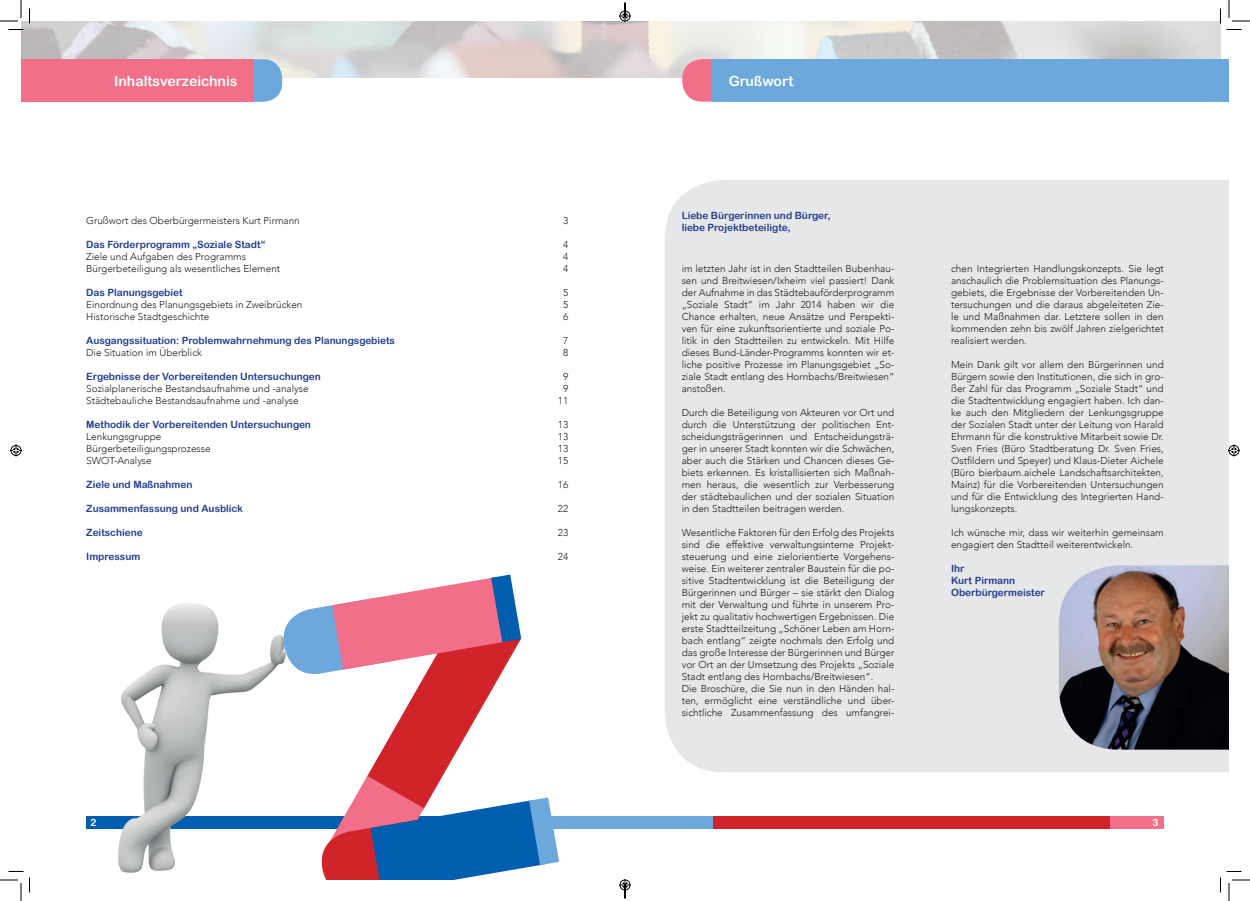
<style>
.page{position:relative;width:1250px;height:901px;background:#fff}
.page>*{position:absolute;margin:0;border:0;box-sizing:border-box;transform-origin:0 0}
.t1{font:14px "Arial Rounded MT Bold";color:#fff}
.t2{font:300 10px/12px "Avenir";color:#231f20;text-align:justify}
.t3{font:10px/12px "Arial Rounded MT Bold";color:#253f8e}
.t4{font:10px "Arial Rounded MT Bold";color:#fff}
</style>
<div class="page">
<div style="left:665px;top:180px;width:564px;height:592px;background:#e6e7e9"></div>
<div style="left:444px;top:816px;width:399px;height:13px;background:#6ca8db"></div>
<div style="left:713px;top:816px;width:399px;height:13px;background:#d1232a"></div>
<div style="left:1110px;top:816px;width:53px;height:13px;background:#f16f88"></div>
<img style="left:1058px;top:565px;width:171px;height:185px">
<img style="left:21px;top:21px;width:1199px;height:57px">
<svg style="left:254px;top:59px;width:28px;height:43px"></svg>
<div style="left:21px;top:59px;width:233px;height:43px;background:#f16f88"></div>
<svg style="left:682px;top:59px;width:30px;height:43px"></svg>
<div style="left:712px;top:59px;width:517px;height:43px;background:#6ca8db"></div>
<svg style="left:287px;top:575px;width:272px;height:305px"></svg>
<img style="left:86px;top:603px;width:201px;height:270px">
<svg style="left:0;top:0;width:30px;height:30px"></svg>
<svg style="left:0;top:871px;width:30px;height:30px"></svg>
<svg style="left:1219px;top:0;width:31px;height:30px"></svg>
<svg style="left:1220px;top:871px;width:30px;height:30px"></svg>
<svg style="left:10px;top:444px;width:12px;height:12px"></svg>
<svg style="left:1228px;top:444px;width:12px;height:12px"></svg>
<svg style="left:619px;top:3px;width:12px;height:19px"></svg>
<svg style="left:619px;top:879px;width:12px;height:19px"></svg>
<h1 class="t1" style="left:114px;top:72px;width:125px">Inhaltsverzeichnis</h1>
<h1 class="t1" style="left:728px;top:73px;width:66px">Grußwort</h1>
<p class="t2" style="left:86px;top:215px;width:215px">Grußwort des Oberbürgermeisters Kurt Pirmann</p>
<p class="t2" style="left:563px;top:215px;width:7px">3</p>
<p class="t3" style="left:86px;top:238px;width:181px">Das Förderprogramm „Soziale Stadt“</p>
<p class="t2" style="left:563px;top:239px;width:7px">4</p>
<p class="t2" style="left:86px;top:251px;width:161px">Ziele und Aufgaben des Programms</p>
<p class="t2" style="left:563px;top:251px;width:7px">4</p>
<p class="t2" style="left:86px;top:263px;width:195px">Bürgerbeteiligung als wesentliches Element</p>
<p class="t2" style="left:563px;top:263px;width:7px">4</p>
<p class="t3" style="left:86px;top:286px;width:98px">Das Planungsgebiet</p>
<p class="t2" style="left:563px;top:287px;width:7px">5</p>
<p class="t2" style="left:86px;top:299px;width:218px">Einordnung des Planungsgebiets in Zweibrücken</p>
<p class="t2" style="left:563px;top:299px;width:7px">5</p>
<p class="t2" style="left:86px;top:311px;width:125px">Historische Stadtgeschichte</p>
<p class="t2" style="left:563px;top:311px;width:7px">6</p>
<p class="t3" style="left:86px;top:334px;width:310px">Ausgangssituation: Problemwahrnehmung des Planungsgebiets</p>
<p class="t2" style="left:563px;top:335px;width:7px">7</p>
<p class="t2" style="left:86px;top:347px;width:117px">Die Situation im Überblick</p>
<p class="t2" style="left:563px;top:347px;width:7px">8</p>
<p class="t3" style="left:86px;top:370px;width:236px">Ergebnisse der Vorbereitenden Untersuchungen</p>
<p class="t2" style="left:563px;top:371px;width:7px">9</p>
<p class="t2" style="left:86px;top:383px;width:224px">Sozialplanerische Bestandsaufnahme und -analyse</p>
<p class="t2" style="left:563px;top:383px;width:7px">9</p>
<p class="t2" style="left:86px;top:395px;width:214px">Städtebauliche Bestandsaufnahme und -analyse</p>
<p class="t2" style="left:558px;top:395px;width:12px">11</p>
<p class="t3" style="left:86px;top:418px;width:226px">Methodik der Vorbereitenden Untersuchungen</p>
<p class="t2" style="left:558px;top:419px;width:12px">13</p>
<p class="t2" style="left:86px;top:431px;width:77px">Lenkungsgruppe</p>
<p class="t2" style="left:558px;top:431px;width:12px">13</p>
<p class="t2" style="left:86px;top:443px;width:126px">Bürgerbeteiligungsprozesse</p>
<p class="t2" style="left:558px;top:443px;width:12px">13</p>
<p class="t2" style="left:86px;top:455px;width:67px">SWOT-Analyse</p>
<p class="t2" style="left:558px;top:455px;width:12px">15</p>
<p class="t3" style="left:86px;top:478px;width:108px">Ziele und Maßnahmen</p>
<p class="t2" style="left:558px;top:479px;width:12px">16</p>
<p class="t3" style="left:86px;top:502px;width:158px">Zusammenfassung und Ausblick</p>
<p class="t2" style="left:558px;top:503px;width:12px">22</p>
<p class="t3" style="left:86px;top:526px;width:58px">Zeitschiene</p>
<p class="t2" style="left:558px;top:527px;width:12px">23</p>
<p class="t3" style="left:86px;top:550px;width:56px">Impressum</p>
<p class="t2" style="left:558px;top:551px;width:12px">24</p>
<p class="t3" style="left:681px;top:209px;width:150px">Liebe Bürgerinnen und Bürger, liebe Projektbeteiligte,</p>
<p class="t2" style="left:681px;top:263px;width:214px">im letzten Jahr ist in den Stadtteilen Bubenhau&shy;sen und Breitwiesen/Ixheim viel passiert! Dank der Aufnahme in das Städtebauförderprogramm „Soziale Stadt” im Jahr 2014 haben wir die Chance erhalten, neue Ansätze und Perspekti&shy;ven für eine zukunftsorientierte und soziale Po&shy;litik in den Stadtteilen zu entwickeln. Mit Hilfe dieses Bund-Länder-Programms konnten wir et&shy;liche positive Prozesse im Planungsgebiet „So&shy;ziale Stadt entlang des Hornbachs/Breitwiesen“ anstoßen.</p>
<p class="t2" style="left:681px;top:407px;width:214px">Durch die Beteiligung von Akteuren vor Ort und durch die Unterstützung der politischen Ent&shy;scheidungsträgerinnen und Entscheidungsträ&shy;ger in unserer Stadt konnten wir die Schwächen, aber auch die Stärken und Chancen dieses Ge&shy;biets erkennen. Es kristallisierten sich Maßnah&shy;men heraus, die wesentlich zur Verbesserung der städtebaulichen und der sozialen Situation in den Stadtteilen beitragen werden.</p>
<p class="t2" style="left:681px;top:527px;width:214px;text-align:left">Wesentliche Faktoren für den Erfolg des Projekts sind die effektive verwaltungsinterne Projekt&shy;steuerung und eine zielorientierte Vorgehens&shy;weise. Ein weiterer zentraler Baustein für die po&shy;sitive Stadtentwicklung ist die Beteiligung der Bürgerinnen und Bürger – sie stärkt den Dialog mit der Verwaltung und führte in unserem Pro&shy;jekt zu qualitativ hochwertigen Ergebnissen. Die erste Stadtteilzeitung „Schöner Leben am Horn&shy;bach entlang“ zeigte nochmals den Erfolg und das große Interesse der Bürgerinnen und Bürger vor Ort an der Umsetzung des Projekts „Soziale Stadt entlang des Hornbachs/Breitwiesen“.<br>Die Broschüre, die Sie nun in den Händen hal&shy;ten, ermöglicht eine verständliche und über&shy;sichtliche Zusammenfassung des umfangrei-</p>
<p class="t2" style="left:951px;top:263px;width:214px">chen Integrierten Handlungskonzepts. Sie legt anschaulich die Problemsituation des Planungs&shy;gebiets, die Ergebnisse der Vorbereitenden Un&shy;tersuchungen und die daraus abgeleiteten Zie&shy;le und Maßnahmen dar. Letztere sollen in den kommenden zehn bis zwölf Jahren zielgerichtet realisiert werden.</p>
<p class="t2" style="left:951px;top:359px;width:214px">Mein Dank gilt vor allem den Bürgerinnen und Bürgern sowie den Institutionen, die sich in gro&shy;ßer Zahl für das Programm „Soziale Stadt“ und die Stadtentwicklung engagiert haben. Ich dan&shy;ke auch den Mitgliedern der Lenkungsgruppe der Sozialen Stadt unter der Leitung von Harald Ehrmann für die konstruktive Mitarbeit sowie Dr.<br>Sven Fries (Büro Stadtberatung Dr. Sven Fries, Ostfildern und Speyer) und Klaus-Dieter Aichele (Büro bierbaum.aichele Landschaftsarchitekten, Mainz) für die Vorbereitenden Untersuchungen und für die Entwicklung des Integrierten Hand&shy;lungskonzepts.</p>
<p class="t2" style="left:951px;top:527px;width:214px">Ich wünsche mir, dass wir weiterhin gemeinsam engagiert den Stadtteil weiterentwickeln.</p>
<p class="t3" style="left:951px;top:562px;width:95px">Ihr<br>Kurt Pirmann<br>Oberbürgermeister</p>
<p class="t4" style="left:91px;top:817px;width:7px">2</p>
<p class="t4" style="left:1152px;top:817px;width:7px">3</p>
</div>
